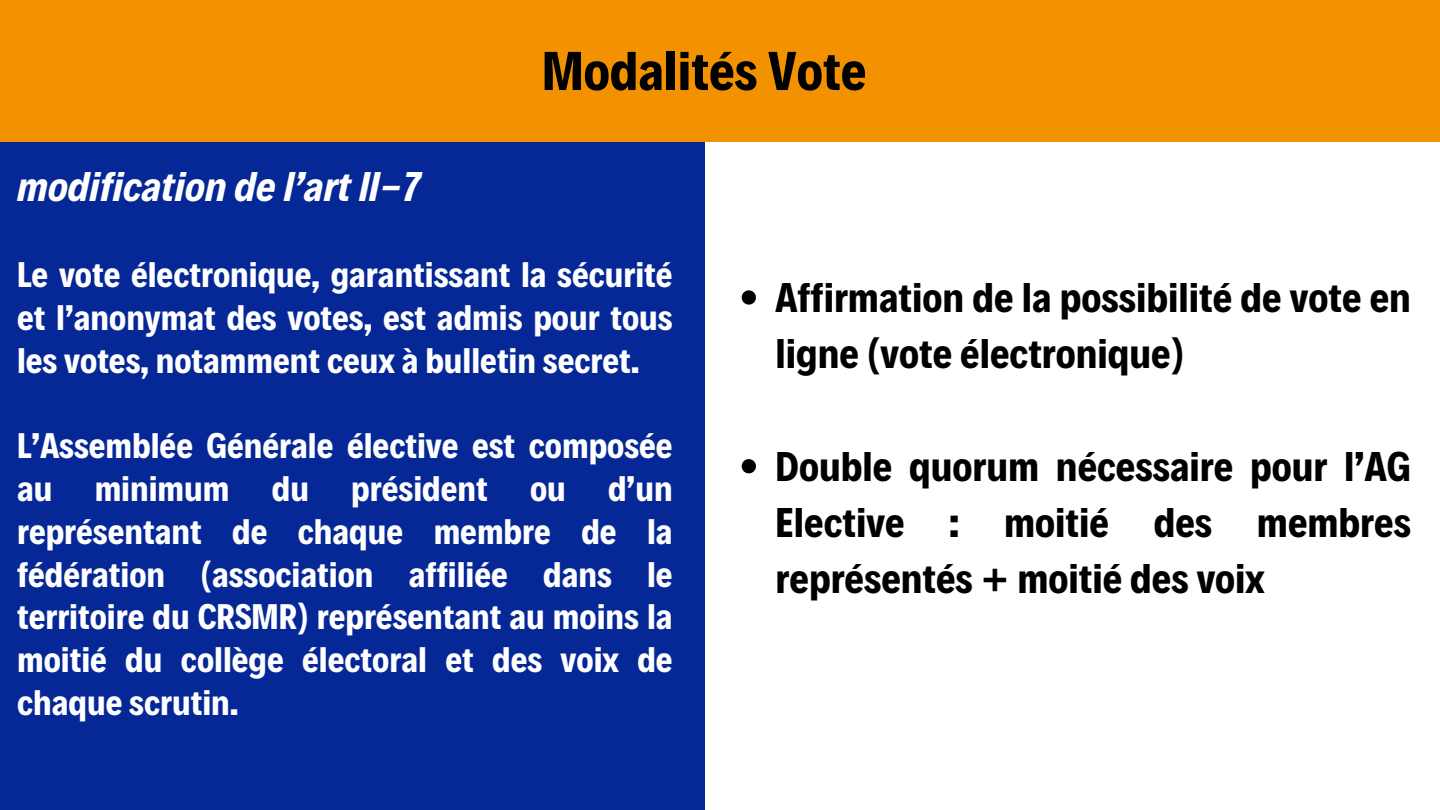
<style>
.page{position:relative;width:1440px;height:810px;background:#fff}
.page>*{position:absolute;margin:0;border:0;box-sizing:border-box;transform-origin:0 0}
.t1{font:700 55.2px "Decalotype";color:#000}
.t2{font:700 42px/56.2px "Decalotype";color:#000}
.t3{font:italic 700 42px "Decalotype";color:#fff}
.t4{font:700 36px/42.8px "Decalotype";color:#fff;text-align:justify}
</style>
<div class="page">
<div style="left:0;top:127px;width:704px;height:683px;background:#052896"></div>
<div style="left:0;top:0;width:1440px;height:141px;background:#f39200"></div>
<svg style="left:742px;top:290px;width:14px;height:15px"></svg>
<svg style="left:742px;top:459px;width:14px;height:14px"></svg>
<h1 class="t3" style="left:17px;top:159px;width:404px">modification de l’art II-7</h1>
<p class="t1" style="left:542px;top:34px;width:326px">Modalités Vote</p>
<h2 class="t4" style="left:17px;top:251px;width:657px">Le vote électronique, garantissant la sécurité et l’anonymat des votes, est admis pour tous les votes, notamment ceux à bulletin secret.</h2>
<p class="t4" style="left:17px;top:422px;width:657px">L’Assemblée Générale élective est composée au minimum du président ou d’un représentant de chaque membre de la fédération (association affiliée dans le territoire du CRSMR) représentant au moins la moitié du collège électoral et des voix de chaque scrutin.</p>
<p class="t2" style="left:776px;top:267px;width:637px">Affirmation de la possibilité de vote en ligne (vote électronique)</p>
<p class="t2" style="left:776px;top:436px;width:637px;text-align:justify">Double quorum nécessaire pour l’AG Elective : moitié des membres représentés + moitié des voix</p>
</div>
